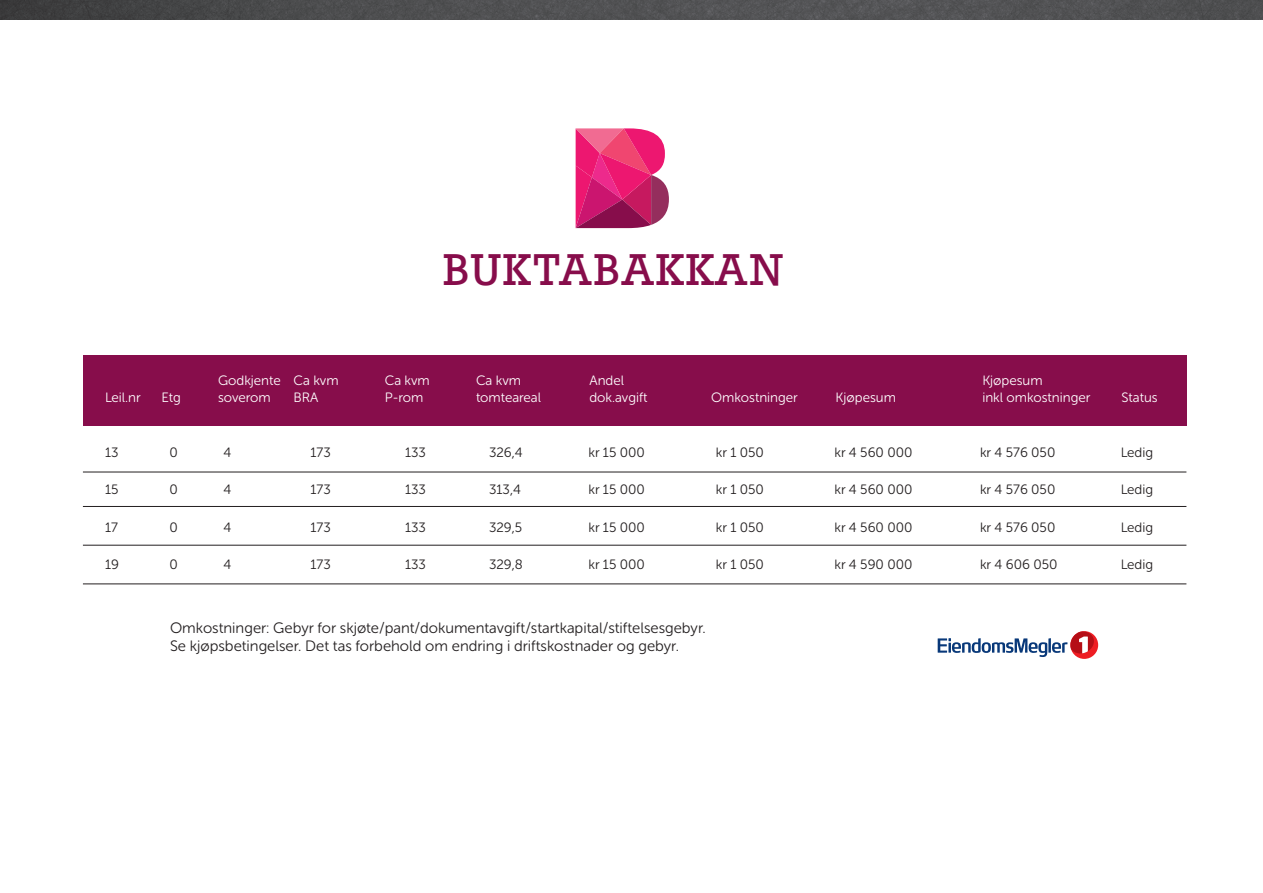
<style>
.page{position:relative;width:1263px;height:893px;background:#fff}
.page>*{position:absolute;margin:0;border:0;box-sizing:border-box;transform-origin:0 0}
.t1{font:42px "Rockwell";letter-spacing:.03em;color:#870d4b}
.t2{font:15px/18px "Museo Sans Rounded 300";color:#231f20}
.t3{font:13.5px "Museo Sans Rounded 300";color:#231f20}
.t4{font:13.5px/16.5px "Museo Sans Rounded 300";color:#fff}
</style>
<div class="page">
<div style="left:83px;top:355px;width:1103px;height:70px;background:#870d4b"></div>
<svg style="left:576px;top:128px;width:93px;height:100px"></svg>
<div style="left:1070px;top:631px;width:28px;height:28px;background:#ee1d23;border-radius:50%"></div>
<svg style="left:938px;top:631px;width:157px;height:26px"></svg>
<img style="left:0;top:0;width:1263px;height:19px">
<hr style="left:83px;top:472px;width:1103px;height:1px;background:#231f20">
<hr style="left:83px;top:506px;width:1103px;height:1px;background:#231f20">
<hr style="left:83px;top:545px;width:1103px;height:1px;background:#231f20">
<hr style="left:83px;top:584px;width:1103px;height:1px;background:#231f20">
<p class="t4" style="left:105px;top:389px;width:37px">Leil.nr</p>
<p class="t4" style="left:162px;top:389px;width:21px">Etg</p>
<h1 class="t1" style="left:443px;top:244px;width:342px">BUKTABAKKAN</h1>
<p class="t4" style="left:218px;top:372px;width:64px">Godkjente soverom</p>
<p class="t4" style="left:294px;top:372px;width:47px">Ca kvm<br>BRA</p>
<p class="t4" style="left:385px;top:372px;width:47px">Ca kvm<br>P-rom</p>
<p class="t4" style="left:476px;top:372px;width:67px">Ca kvm tomteareal</p>
<p class="t4" style="left:589px;top:372px;width:60px">Andel dok.avgift</p>
<p class="t4" style="left:711px;top:389px;width:88px">Omkostninger</p>
<p class="t4" style="left:836px;top:389px;width:62px">Kjøpesum</p>
<p class="t4" style="left:982px;top:372px;width:109px">Kjøpesum<br>inkl omkostninger</p>
<p class="t4" style="left:1121px;top:389px;width:38px">Status</p>
<p class="t3" style="left:105px;top:445px;width:15px">13</p>
<p class="t3" style="left:170px;top:445px;width:10px">0</p>
<p class="t3" style="left:224px;top:445px;width:9px">4</p>
<p class="t3" style="left:311px;top:445px;width:22px">173</p>
<p class="t3" style="left:405px;top:445px;width:22px">133</p>
<p class="t3" style="left:489px;top:445px;width:35px">326,4</p>
<p class="t3" style="left:588px;top:445px;width:58px">kr 15 000</p>
<p class="t3" style="left:716px;top:445px;width:50px">kr 1 050</p>
<p class="t3" style="left:834px;top:445px;width:79px">kr 4 560 000</p>
<p class="t3" style="left:980px;top:445px;width:77px">kr 4 576 050</p>
<p class="t3" style="left:1121px;top:445px;width:34px">Ledig</p>
<p class="t3" style="left:105px;top:482px;width:15px">15</p>
<p class="t3" style="left:170px;top:482px;width:10px">0</p>
<p class="t3" style="left:224px;top:482px;width:9px">4</p>
<p class="t3" style="left:311px;top:482px;width:22px">173</p>
<p class="t3" style="left:405px;top:482px;width:22px">133</p>
<p class="t3" style="left:489px;top:482px;width:33px">313,4</p>
<p class="t3" style="left:588px;top:482px;width:58px">kr 15 000</p>
<p class="t3" style="left:716px;top:482px;width:50px">kr 1 050</p>
<p class="t3" style="left:834px;top:482px;width:79px">kr 4 560 000</p>
<p class="t3" style="left:980px;top:482px;width:77px">kr 4 576 050</p>
<p class="t3" style="left:1121px;top:482px;width:34px">Ledig</p>
<p class="t3" style="left:105px;top:520px;width:14px">17</p>
<p class="t3" style="left:170px;top:520px;width:10px">0</p>
<p class="t3" style="left:224px;top:520px;width:9px">4</p>
<p class="t3" style="left:311px;top:520px;width:22px">173</p>
<p class="t3" style="left:405px;top:520px;width:22px">133</p>
<p class="t3" style="left:489px;top:520px;width:35px">329,5</p>
<p class="t3" style="left:588px;top:520px;width:58px">kr 15 000</p>
<p class="t3" style="left:716px;top:520px;width:50px">kr 1 050</p>
<p class="t3" style="left:834px;top:520px;width:79px">kr 4 560 000</p>
<p class="t3" style="left:980px;top:520px;width:77px">kr 4 576 050</p>
<p class="t3" style="left:1121px;top:520px;width:34px">Ledig</p>
<p class="t3" style="left:105px;top:557px;width:15px">19</p>
<p class="t3" style="left:170px;top:557px;width:10px">0</p>
<p class="t3" style="left:224px;top:557px;width:9px">4</p>
<p class="t3" style="left:311px;top:557px;width:22px">173</p>
<p class="t3" style="left:405px;top:557px;width:22px">133</p>
<p class="t3" style="left:489px;top:557px;width:35px">329,8</p>
<p class="t3" style="left:588px;top:557px;width:58px">kr 15 000</p>
<p class="t3" style="left:716px;top:557px;width:50px">kr 1 050</p>
<p class="t3" style="left:834px;top:557px;width:79px">kr 4 590 000</p>
<p class="t3" style="left:980px;top:557px;width:79px">kr 4 606 050</p>
<p class="t3" style="left:1121px;top:557px;width:34px">Ledig</p>
<p class="t2" style="left:170px;top:619px;width:537px">Omkostninger: Gebyr for skjøte/pant/dokumentavgift/startkapital/stiftelsesgebyr.<br>Se kjøpsbetingelser. Det tas forbehold om endring i driftskostnader og gebyr.</p>
</div>
